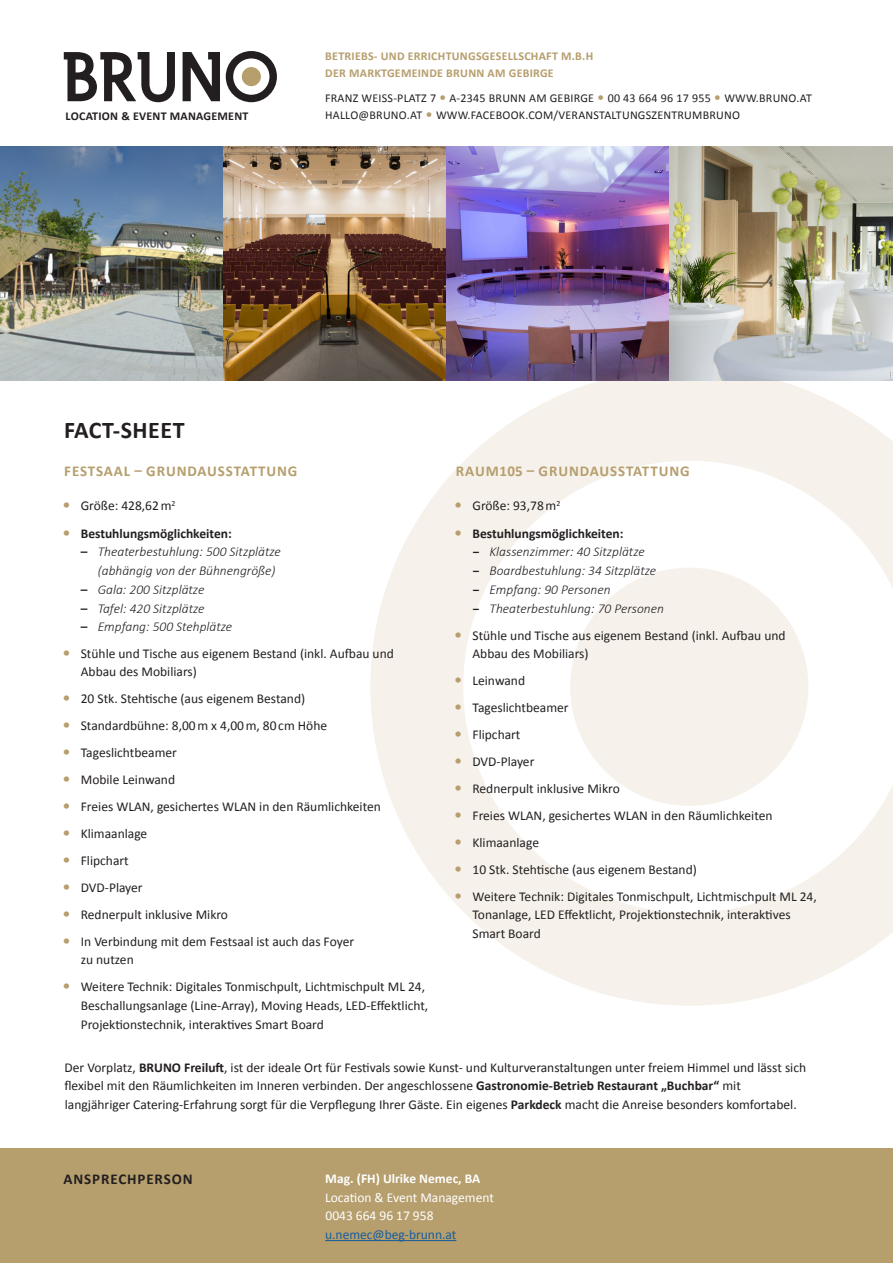
<style>
.page{position:relative;width:893px;height:1263px;background:#fff}
.page>*{position:absolute;margin:0;border:0;box-sizing:border-box;transform-origin:0 0}
.t1{font:700 24px "Calibri";letter-spacing:.02em;color:#231f20}
.t2{font:700 15px "Calibri";letter-spacing:.06em;color:#b69e6d}
.t3{font:700 15px "Calibri";letter-spacing:.06em;color:#231f20}
.t4{font:13.5px/18.8px "Calibri";color:#231f20}
.t5{font:italic 300 13.5px "Calibri";color:#231f20}
.t6{font:700 13.5px "Calibri";color:#231f20}
.t7{font:13.5px "Calibri";color:#fff}
.t8{font:700 13.5px "Calibri";color:#fff}
.t9{font:13.5px "Calibri";color:#175d9e}
.t10{font:12px "Calibri";letter-spacing:.02em;color:#231f20}
.t11{font:700 12px "Calibri";letter-spacing:.02em;color:#b69e6d}
.t12{font:700 12px "Calibri";letter-spacing:.02em;color:#231f20}
.s1{font-weight:700;font-style:normal}
.s2{font-family:"Corporate SBQ";font-weight:700;font-style:normal}
.s3{font-weight:700}
</style>
<div class="page">
<div style="left:0;top:1148px;width:893px;height:115px;background:#b69e6d"></div>
<svg style="left:370px;top:381px;width:523px;height:625px;fill:#f6f2eb"></svg>
<img style="left:0;top:147px;width:893px;height:234px">
<svg style="left:226px;top:51px;width:51px;height:51px"></svg>
<svg style="left:64px;top:52px;width:111px;height:50px"></svg>
<svg style="left:183px;top:52px;width:37px;height:49px"></svg>
<hr style="left:325px;top:1240px;width:131px;height:1px;background:#175d9e">
<svg style="left:456px;top:503px;width:5px;height:5px"></svg>
<svg style="left:456px;top:530px;width:5px;height:5px"></svg>
<svg style="left:456px;top:632px;width:5px;height:5px"></svg>
<svg style="left:456px;top:677px;width:5px;height:5px"></svg>
<svg style="left:456px;top:704px;width:5px;height:5px"></svg>
<svg style="left:456px;top:731px;width:5px;height:5px"></svg>
<svg style="left:456px;top:758px;width:5px;height:5px"></svg>
<svg style="left:456px;top:785px;width:5px;height:5px"></svg>
<svg style="left:456px;top:812px;width:5px;height:5px"></svg>
<svg style="left:456px;top:839px;width:5px;height:5px"></svg>
<svg style="left:456px;top:866px;width:5px;height:5px"></svg>
<svg style="left:456px;top:893px;width:5px;height:5px"></svg>
<p class="t12" style="left:66px;top:109px;width:184px">LOCATION &amp; EVENT MANAGEMENT</p>
<p class="t11" style="left:325px;top:49px;width:269px">BETRIEBS- UND ERRICHTUNGSGESELLSCHAFT M.B.H</p>
<p class="t11" style="left:325px;top:65px;width:230px">DER MARKTGEMEINDE BRUNN AM GEBIRGE</p>
<p class="t10" style="left:325px;top:91px;width:488px">FRANZ WEISS-PLATZ 7 A-2345 BRUNN AM GEBIRGE 00 43 664 96 17 955 WWW.BRUNO.AT</p>
<p class="t10" style="left:325px;top:107px;width:417px">HALLO@BRUNO.AT WWW.FACEBOOK.COM/VERANSTALTUNGSZENTRUMBRUNO</p>
<p class="t1" style="left:64px;top:415px;width:122px">FACT-SHEET</p>
<p class="t2" style="left:64px;top:461px;width:235px">FESTSAAL – GRUNDAUSSTATTUNG</p>
<p class="t2" style="left:456px;top:461px;width:235px">RAUM105 – GRUNDAUSSTATTUNG</p>
<p class="t4" style="left:81px;top:496px;width:96px">Größe: 428,62m<sup>2</sup></p>
<p class="t6" style="left:81px;top:525px;width:153px">Bestuhlungsmöglichkeiten:</p>
<p class="t5" style="left:81px;top:543px;width:202px"><span class="s1">–</span> Theaterbestuhlung: 500 Sitzplätze</p>
<p class="t5" style="left:98px;top:562px;width:179px">(abhängig von der Bühnengröße)</p>
<p class="t5" style="left:81px;top:581px;width:125px"><span class="s1">–</span> Gala: 200 Sitzplätze</p>
<p class="t5" style="left:81px;top:600px;width:125px"><span class="s1">–</span> Tafel: 420 Sitzplätze</p>
<p class="t5" style="left:81px;top:618px;width:153px"><span class="s1">–</span> Empfang: 500 Stehplätze</p>
<p class="t4" style="left:81px;top:644px;width:315px">Stühle und Tische aus eigenem Bestand (inkl. Aufbau und</p>
<p class="t4" style="left:81px;top:662px;width:118px">Abbau des Mobiliars)</p>
<p class="t4" style="left:81px;top:689px;width:226px">20 Stk. Stehtische (aus eigenem Bestand)</p>
<p class="t4" style="left:81px;top:716px;width:248px">Standardbühne: 8,00m x 4,00m, 80cm Höhe</p>
<p class="t4" style="left:81px;top:743px;width:98px">Tageslichtbeamer</p>
<p class="t4" style="left:81px;top:770px;width:96px">Mobile Leinwand</p>
<p class="t4" style="left:81px;top:797px;width:302px">Freies WLAN, gesichertes WLAN in den Räumlichkeiten</p>
<p class="t4" style="left:81px;top:824px;width:68px">Klimaanlage</p>
<p class="t4" style="left:81px;top:851px;width:49px">Flipchart</p>
<p class="t4" style="left:81px;top:878px;width:63px">DVD-Player</p>
<p class="t4" style="left:81px;top:905px;width:149px">Rednerpult inklusive Mikro</p>
<p class="t4" style="left:81px;top:932px;width:275px">In Verbindung mit dem Festsaal ist auch das Foyer</p>
<p class="t4" style="left:81px;top:950px;width:54px">zu nutzen</p>
<p class="t4" style="left:81px;top:977px;width:346px">Weitere Technik: Digitales Tonmischpult, Lichtmischpult ML 24,</p>
<p class="t4" style="left:81px;top:995px;width:349px">Beschallungsanlage (Line-Array), Moving Heads, LED-Effektlicht,</p>
<p class="t4" style="left:81px;top:1014px;width:245px">Projektionstechnik, interaktives Smart Board</p>
<p class="t4" style="left:472px;top:496px;width:89px">Größe: 93,78m<sup>2</sup></p>
<p class="t6" style="left:472px;top:525px;width:153px">Bestuhlungsmöglichkeiten:</p>
<p class="t5" style="left:472px;top:543px;width:174px"><span class="s2">–</span> Klassenzimmer: 40 Sitzplätze</p>
<p class="t5" style="left:472px;top:562px;width:185px"><span class="s2">–</span> Boardbestuhlung: 34 Sitzplätze</p>
<p class="t5" style="left:472px;top:581px;width:140px"><span class="s2">–</span> Empfang: 90 Personen</p>
<p class="t5" style="left:472px;top:600px;width:193px"><span class="s2">–</span> Theaterbestuhlung: 70 Personen</p>
<p class="t4" style="left:472px;top:625px;width:315px">Stühle und Tische aus eigenem Bestand (inkl. Aufbau und</p>
<p class="t4" style="left:472px;top:643px;width:118px">Abbau des Mobiliars)</p>
<p class="t4" style="left:472px;top:670px;width:54px">Leinwand</p>
<p class="t4" style="left:472px;top:697px;width:98px">Tageslichtbeamer</p>
<p class="t4" style="left:472px;top:724px;width:49px">Flipchart</p>
<p class="t4" style="left:472px;top:751px;width:63px">DVD-Player</p>
<p class="t4" style="left:472px;top:778px;width:149px">Rednerpult inklusive Mikro</p>
<p class="t4" style="left:472px;top:805px;width:302px">Freies WLAN, gesichertes WLAN in den Räumlichkeiten</p>
<p class="t4" style="left:472px;top:832px;width:68px">Klimaanlage</p>
<p class="t4" style="left:472px;top:859px;width:226px">10 Stk. Stehtische (aus eigenem Bestand)</p>
<p class="t4" style="left:472px;top:886px;width:346px">Weitere Technik: Digitales Tonmischpult, Lichtmischpult ML 24,</p>
<p class="t4" style="left:472px;top:905px;width:320px">Tonanlage, LED Effektlicht, Projektionstechnik, interaktives</p>
<p class="t4" style="left:472px;top:923px;width:70px">Smart Board</p>
<p class="t4" style="left:64px;top:1057px;width:743px">Der Vorplatz, <span class="s3">BRUNO Freiluft</span>, ist der ideale Ort für Festivals sowie Kunst- und Kulturveranstaltungen unter freiem Himmel und lässt sich flexibel mit den Räumlichkeiten im Inneren verbinden. Der angeschlossene <span class="s3">Gastronomie-Betrieb Restaurant „Buchbar“</span> mit langjähriger Catering-Erfahrung sorgt für die Verpflegung Ihrer Gäste. Ein eigenes <span class="s3">Parkdeck</span> macht die Anreise besonders komfortabel.</p>
<p class="t3" style="left:63px;top:1169px;width:131px">ANSPRECHPERSON</p>
<p class="t8" style="left:325px;top:1170px;width:157px">Mag. (FH) Ulrike Nemec, BA</p>
<p class="t7" style="left:325px;top:1189px;width:170px">Location &amp; Event Management</p>
<p class="t7" style="left:325px;top:1207px;width:110px">0043 664 96 17 958</p>
<p class="t9" style="left:325px;top:1226px;width:133px">u.nemec@beg-brunn.at</p>
</div>
